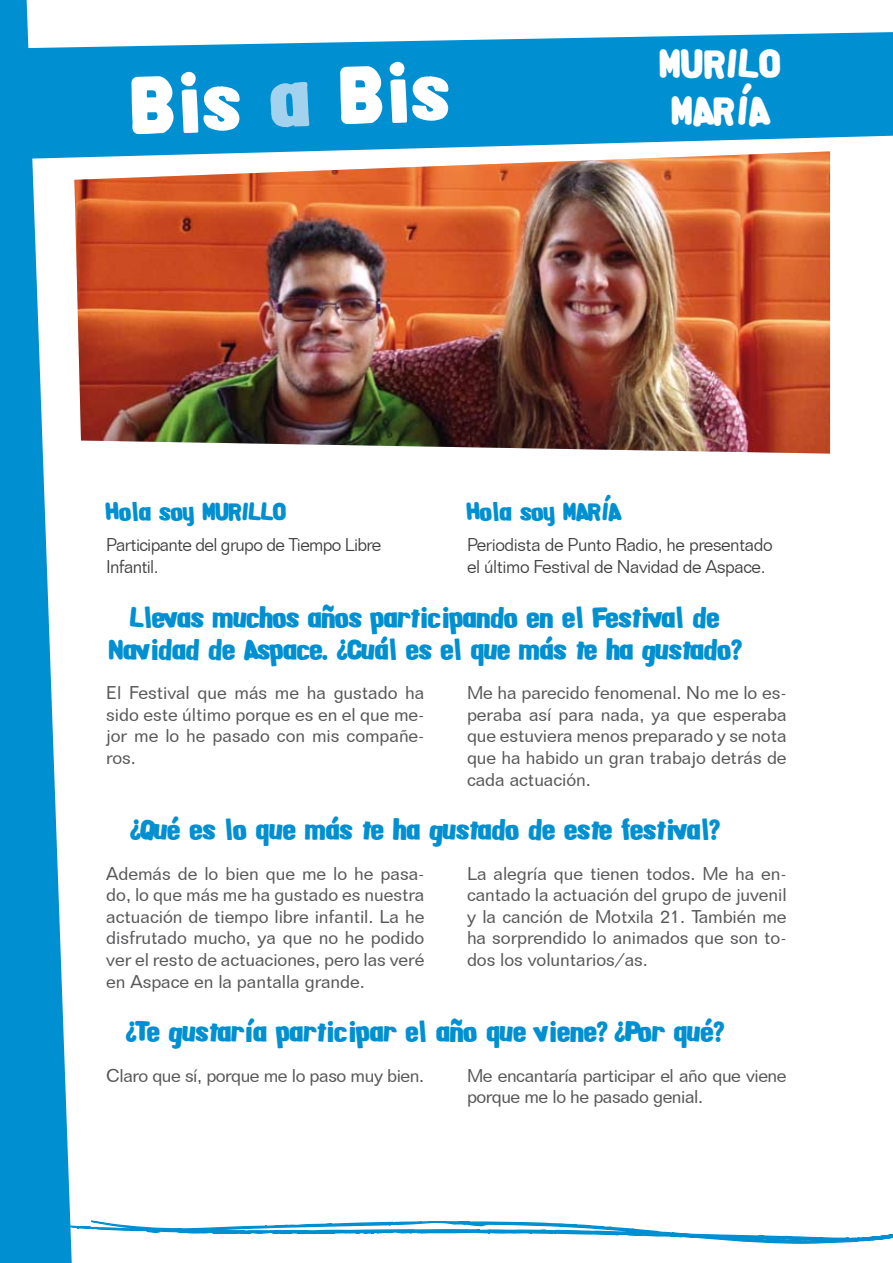
<style>
.page{position:relative;width:893px;height:1263px;background:#fff}
.page>*{position:absolute;margin:0;border:0;box-sizing:border-box;transform-origin:0 0}
.t1{font:78px "Alpha Fridge Magnets";color:#fff}
.t2{font:39px/46.8px "Alpha Fridge Magnets";color:#fff;text-align:center}
.t3{font:27px/32.4px "Alpha Fridge Magnets";letter-spacing:-.025em;color:#0090d1;text-align:center}
.t4{font:24px "Alpha Fridge Magnets";letter-spacing:-.025em;color:#0090d1}
.t5{font:18px/21.6px "Folio BT";letter-spacing:-.005em;color:#58585a;text-align:justify}
.t6{font:300 18px/21.6px "Folio BT";letter-spacing:-.025em;color:#3e3e40}
.t7{font:18px/21.6px "Folio BT";letter-spacing:-.025em;color:#58585a}
.s1{color:#a2d2ed}
</style>
<div class="page">
<svg style="left:0;top:0;width:72px;height:1263px;fill:#0090d1"></svg>
<svg style="left:21px;top:32px;width:872px;height:127px;background:#1c9cd6"></svg>
<svg style="left:19px;top:1170px;width:874px;height:78px"></svg>
<img style="left:74px;top:151px;width:756px;height:303px">
<h1 class="t1" style="left:129px;top:52px;width:321px;rotate:-3deg">Bis <span class="s1">a</span> Bis</h1>
<h2 class="t2" style="left:660px;top:40px;width:123px">MURILO<br>MARÍA</h2>
<h3 class="t4" style="left:467px;top:495px;width:156px">Hola soy MARÍA</h3>
<p class="t6" style="left:467px;top:534px;width:307px">Periodista de Punto Radio, he presentado el último Festival de Navidad de Aspace.</p>
<h3 class="t3" style="left:109px;top:600px;width:633px">Llevas muchos años participando en el Festival de<br>Navidad de Aspace. ¿Cuál es el que más te ha gustado?</h3>
<p class="t5" style="left:106px;top:682px;width:320px">El Festival que más me ha gustado ha sido este último porque es en el que me&shy;jor me lo he pasado con mis compañe&shy;ros.</p>
<p class="t5" style="left:467px;top:682px;width:321px">Me ha parecido fenomenal. No me lo es&shy;peraba así para nada, ya que esperaba que estuviera menos preparado y se nota que ha habido un gran trabajo detrás de cada actuación.</p>
<h3 class="t3" style="left:131px;top:813px;width:590px">¿Qué es lo que más te ha gustado de este festival?</h3>
<p class="t5" style="left:106px;top:862px;width:320px">Además de lo bien que me lo he pasa&shy;do, lo que más me ha gustado es nuestra actuación de tiempo libre infantil. La he disfrutado mucho, ya que no he podido ver el resto de actuaciones, pero las veré en Aspace en la pantalla grande.</p>
<p class="t5" style="left:467px;top:862px;width:321px">La alegría que tienen todos. Me ha en&shy;cantado la actuación del grupo de juvenil y la canción de Motxila 21. También me ha sorprendido lo animados que son to&shy;dos los voluntarios/as.</p>
<h3 class="t3" style="left:127px;top:1015px;width:598px">¿Te gustaría participar el año que viene? ¿Por qué?</h3>
<p class="t7" style="left:106px;top:1064px;width:319px">Claro que sí, porque me lo paso muy bien.</p>
<p class="t7" style="left:467px;top:1064px;width:321px">Me encantaría participar el año que viene porque me lo he pasado genial.</p>
<h3 class="t4" style="left:106px;top:495px;width:182px">Hola soy MURILLO</h3>
<p class="t6" style="left:106px;top:534px;width:276px">Participante del grupo de Tiempo Libre<br>Infantil.</p>
</div>
